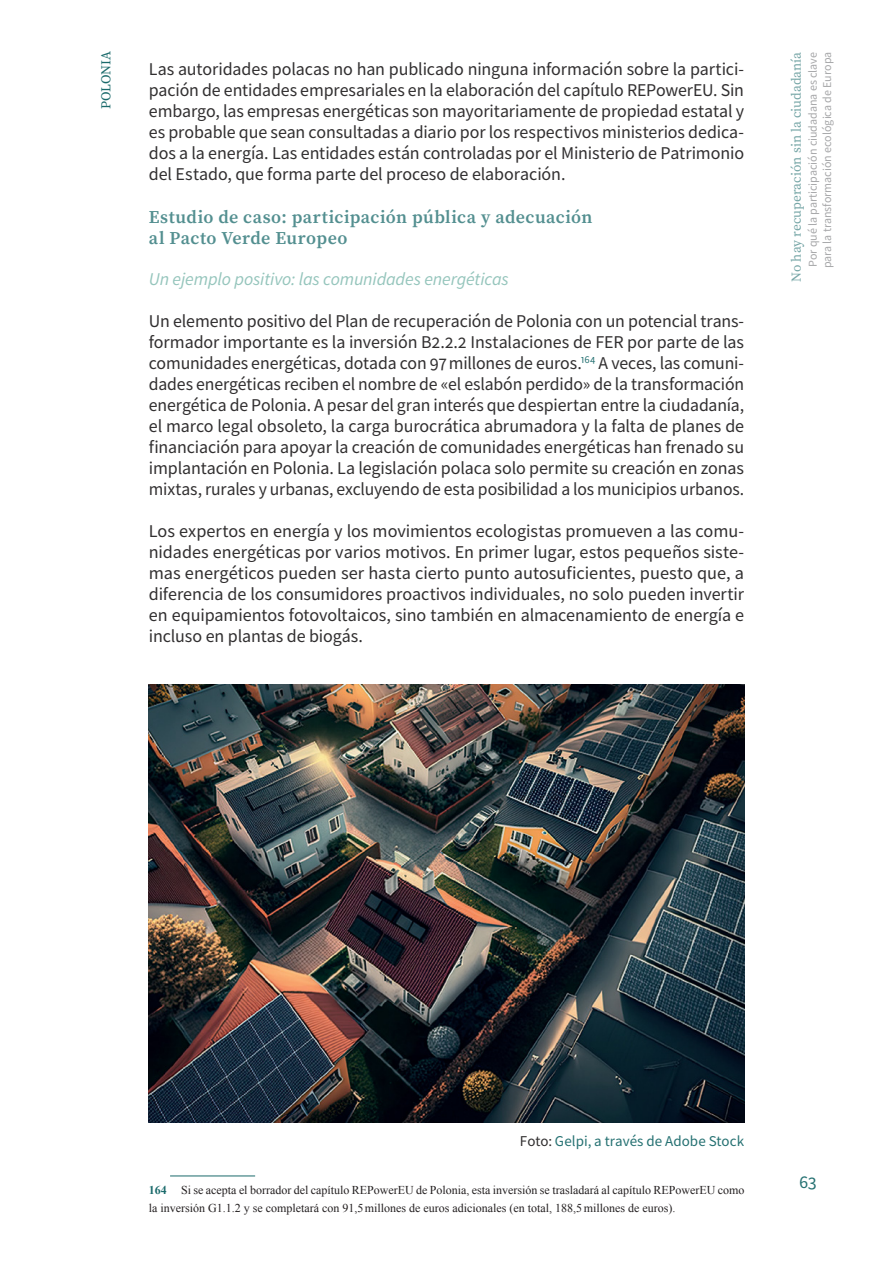
<style>
.page{position:relative;width:893px;height:1263px;background:#fff}
.page>*{position:absolute;margin:0;border:0;box-sizing:border-box;transform-origin:0 0}
._04_Cos_de_text{font:18px/21px "Source Sans Variable";letter-spacing:.01em;color:#312f30;text-align:justify}
._03_Titolets{font:18px/21.6px "Source Serif Variable";letter-spacing:.035em;color:#538f90}
.titols_en_cursiva{font:italic 18px "Source Sans Variable";letter-spacing:.01em;color:#95c5bc}
.t1{font:18px "Source Sans Variable";color:#257172}
.Nota_pie_de_página{font:15px "Source Sans Variable";letter-spacing:.025em;color:#257172}
._01_Coverta{font:13.5px "Source Serif Variable";color:#1a6a6b}
.Notes_al_peru{font:12px/18px "Times New Roman";color:#231f20}
.t2{font:12px/14.4px "Source Sans Variable";letter-spacing:.015em;color:#6c6d70}
.s1{color:#312f30}
.s2{font-weight:700;color:#1a6a6b}
</style>
<div class="page">
<img style="left:149px;top:684px;width:595px;height:438px">
<hr style="left:170px;top:1175px;width:85px;height:1px;background:#1a6a6b">
<p class="_01_Coverta" style="left:97px;top:109px;width:59px;rotate:-90deg">POLONIA</p>
<p class="_04_Cos_de_text" style="left:149px;top:59px;width:597px">Las autoridades polacas no han publicado ninguna información sobre la partici&shy;pación de entidades empresariales en la elaboración del capítulo REPowerEU. Sin embargo, las empresas energéticas son mayoritariamente de propiedad estatal y es probable que sean consultadas a diario por los respectivos ministerios dedica&shy;dos a la energía. Las entidades están controladas por el Ministerio de Patrimonio del Estado, que forma parte del proceso de elaboración.</p>
<p class="_03_Titolets" style="left:149px;top:206px;width:445px">Estudio de caso: participación pública y adecuación al Pacto Verde Europeo</p>
<p class="titols_en_cursiva" style="left:149px;top:268px;width:361px">Un ejemplo positivo: las comunidades energéticas</p>
<p class="_04_Cos_de_text" style="left:149px;top:311px;width:596px">Un elemento positivo del Plan de recuperación de Polonia con un potencial trans&shy;formador importante es la inversión B2.2.2 Instalaciones de FER por parte de las comunidades energéticas, dotada con 97 millones de euros.<sup>164</sup> A veces, las comuni&shy;dades energéticas reciben el nombre de «el eslabón perdido» de la transformación energética de Polonia. A pesar del gran interés que despiertan entre la ciudadanía, el marco legal obsoleto, la carga burocrática abrumadora y la falta de planes de financiación para apoyar la creación de comunidades energéticas han frenado su implantación en Polonia. La legislación polaca solo permite su creación en zonas mixtas, rurales y urbanas, excluyendo de esta posibilidad a los municipios urbanos.</p>
<p class="_04_Cos_de_text" style="left:149px;top:521px;width:596px">Los expertos en energía y los movimientos ecologistas promueven a las comu&shy;nidades energéticas por varios motivos. En primer lugar, estos pequeños siste&shy;mas energéticos pueden ser hasta cierto punto autosuficientes, puesto que, a diferencia de los consumidores proactivos individuales, no solo pueden invertir en equipamientos fotovoltaicos, sino también en almacenamiento de energía e incluso en plantas de biogás.</p>
<p class="_01_Coverta" style="left:787px;top:282px;width:231px;rotate:-90deg">No hay recuperación sin la ciudadanía</p>
<p class="t2" style="left:806px;top:268px;width:218px;rotate:-90deg">Por qué la participación ciudadana es clave para la transformación ecológica de Europa</p>
<p class="Nota_pie_de_página" style="left:520px;top:1132px;width:225px"><span class="s1">Foto:</span> Gelpi, a través de Adobe Stock</p>
<p class="Notes_al_peru" style="left:149px;top:1181px;width:597px"><span class="s2">164</span> Si se acepta el borrador del capítulo REPowerEU de Polonia, esta inversión se trasladará al capítulo REPowerEU como la inversión G1.1.2 y se completará con 91,5millones de euros adicionales (en total, 188,5millones de euros).</p>
<p class="t1" style="left:799px;top:1171px;width:19px">63</p>
</div>
